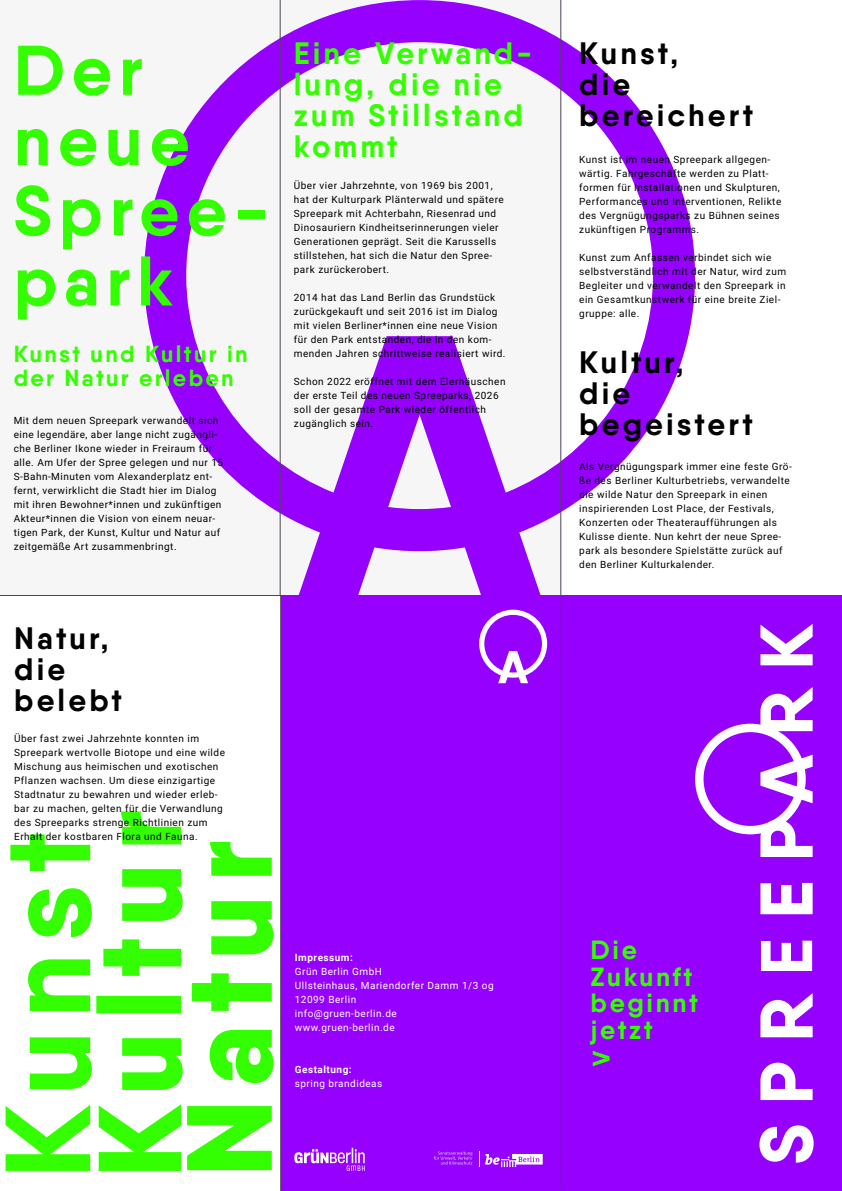
<style>
.page{position:relative;width:842px;height:1191px;background:#fff}
.page>*{position:absolute;margin:0;border:0;box-sizing:border-box;transform-origin:0 0}
.t1{font:700 70px/70.2px "Qanelas";letter-spacing:.1em;color:#3f0}
.t2{font:700 31px/31px "Qanelas";letter-spacing:.1em;color:#000}
.t3{font:700 31px/31px "Qanelas";letter-spacing:.1em;color:#3f0}
.t4{font:700 26.3px/26.4px "Qanelas";letter-spacing:.1em;color:#3f0}
.t5{font:700 23.2px/23.3px "Qanelas";letter-spacing:.1em;color:#3f0}
.t6{font:10px/14px "Roboto";letter-spacing:.05em;color:#000}
.t7{font:10px/14px "Roboto";letter-spacing:.05em;color:#fff}
.t8{font:700 10px "Roboto";letter-spacing:.05em;color:#fff}
</style>
<div class="page">
<div style="left:0;top:0;width:561px;height:596px;background:#f6f6f6"></div>
<div style="left:561px;top:595px;width:281px;height:596px;background:#9500ff"></div>
<div style="left:281px;top:595px;width:281px;height:595px;background:#9500ff"></div>
<svg style="left:144px;top:0;width:551px;height:595px"></svg>
<svg style="left:759px;top:1125px;width:55px;height:37px"></svg>
<svg style="left:760px;top:1062px;width:53px;height:38px"></svg>
<svg style="left:760px;top:993px;width:53px;height:44px"></svg>
<svg style="left:761px;top:940px;width:51px;height:31px"></svg>
<svg style="left:760px;top:883px;width:53px;height:31px"></svg>
<svg style="left:760px;top:624px;width:53px;height:41px"></svg>
<svg style="left:695px;top:687px;width:118px;height:170px"></svg>
<svg style="left:593px;top:1050px;width:16px;height:16px"></svg>
<svg style="left:6px;top:811px;width:267px;height:359px"></svg>
<svg style="left:479px;top:609px;width:68px;height:74px"></svg>
<svg style="left:294px;top:1147px;width:71px;height:23px"></svg>
<svg style="left:479px;top:1151px;width:64px;height:16px"></svg>
<svg style="left:434px;top:1151px;width:38px;height:13px"></svg>
<hr style="left:561px;top:0;width:1px;height:596px;background:#4e4455">
<hr style="left:280px;top:595px;width:1px;height:595px;background:#4e4455">
<hr style="left:0;top:595px;width:842px;height:1px;background:#4e4455">
<hr style="left:280px;top:0;width:1px;height:596px;background:#4e4455">
<hr style="left:561px;top:595px;width:1px;height:595px;background:#4e4455">
<h1 class="t1" style="left:14px;top:35px;width:257px">Der neue<br>Spree&shy;park</h1>
<h3 class="t5" style="left:14px;top:342px;width:235px">Kunst und Kultur in der Natur erleben</h3>
<p class="t6" style="left:14px;top:413px;width:211px">Mit dem neuen Spreepark verwandelt sich eine legendäre, aber lange nicht zugängli&shy;che Berliner Ikone wieder in Freiraum für alle. Am Ufer der Spree gelegen und nur 15<br>S-Bahn-Minuten vom Alexanderplatz ent&shy;fernt, verwirklicht die Stadt hier im Dialog mit ihren Bewohner*innen und zukünftigen Akteur*innen die Vision von einem neuar&shy;tigen Park, der Kunst, Kultur und Natur auf zeitgemäße Art zusammenbringt.</p>
<h2 class="t3" style="left:294px;top:37px;width:240px">Eine Verwand&shy;lung, die nie zum Stillstand kommt</h2>
<p class="t6" style="left:294px;top:178px;width:211px">Über vier Jahrzehnte, von 1969 bis 2001, hat der Kulturpark Plänterwald und spätere Spreepark mit Achterbahn, Riesenrad und Dinosauriern Kindheitserinnerungen vieler Generationen geprägt. Seit die Karussells stillstehen, hat sich die Natur den Spree&shy;park zurückerobert.</p>
<p class="t6" style="left:294px;top:290px;width:213px">2014 hat das Land Berlin das Grundstück zurückgekauft und seit 2016 ist im Dialog mit vielen Berliner*innen eine neue Vision für den Park entstanden, die in den kom&shy;menden Jahren schrittweise realisiert wird.</p>
<p class="t6" style="left:294px;top:374px;width:213px">Schon 2022 eröffnet mit dem Eierhäuschen der erste Teil des neuen Spreeparks, 2026 soll der gesamte Park wieder öffentlich zugänglich sein.</p>
<h2 class="t2" style="left:14px;top:622px;width:109px">Natur, die belebt</h2>
<p class="t6" style="left:14px;top:731px;width:212px">Über fast zwei Jahrzehnte konnten im Spreepark wertvolle Biotope und eine wilde Mischung aus heimischen und exotischen Pflanzen wachsen. Um diese einzigartige Stadtnatur zu bewahren und wieder erleb&shy;bar zu machen, gelten für die Verwandlung des Spreeparks strenge Richtlinien zum Erhalt der kostbaren Flora und Fauna.</p>
<p class="t8" style="left:295px;top:950px;width:60px">Impressum:</p>
<p class="t7" style="left:295px;top:964px;width:200px">Grün Berlin GmbH<br>Ullsteinhaus, Mariendorfer Damm 1/3 og<br>12099 Berlin<br>info@gruen-berlin.de www.gruen-berlin.de</p>
<p class="t8" style="left:295px;top:1062px;width:58px">Gestaltung:</p>
<p class="t7" style="left:295px;top:1076px;width:89px">spring brandideas</p>
<h2 class="t2" style="left:579px;top:37px;width:175px">Kunst,<br>die bereichert</h2>
<p class="t6" style="left:579px;top:152px;width:204px">Kunst ist im neuen Spreepark allgegen&shy;wärtig. Fahrgeschäfte werden zu Platt&shy;formen für Installationen und Skulpturen, Performances und Interventionen, Relikte des Vergnügungsparks zu Bühnen seines zukünftigen Programms.</p>
<p class="t6" style="left:579px;top:250px;width:208px">Kunst zum Anfassen verbindet sich wie selbstverständlich mit der Natur, wird zum Begleiter und verwandelt den Spreepark in ein Gesamtkunstwerk für eine breite Ziel&shy;gruppe: alle.</p>
<h2 class="t2" style="left:579px;top:346px;width:175px">Kultur,<br>die begeistert</h2>
<p class="t6" style="left:579px;top:459px;width:214px">Als Vergnügungspark immer eine feste Grö&shy;ße des Berliner Kulturbetriebs, verwandelte die wilde Natur den Spreepark in einen inspirierenden Lost Place, der Festivals, Konzerten oder Theateraufführungen als Kulisse diente. Nun kehrt der neue Spree&shy;park als besondere Spielstätte zurück auf den Berliner Kulturkalender.</p>
<h3 class="t4" style="left:591px;top:936px;width:109px">Die<br>Zukunft beginnt jetzt</h3>
</div>
